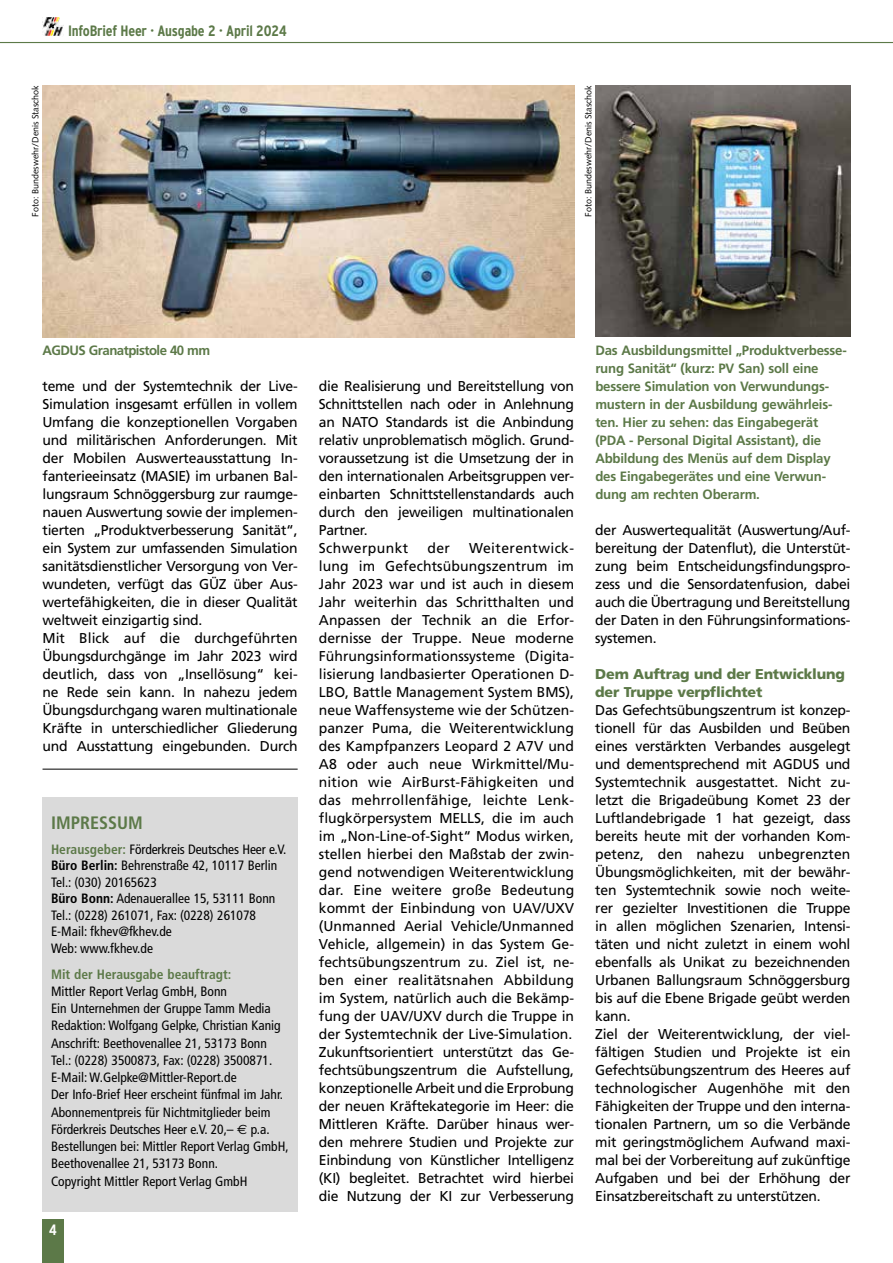
<style>
.page{position:relative;width:893px;height:1263px;background:#fff}
.page>*{position:absolute;margin:0;border:0;box-sizing:border-box;transform-origin:0 0}
.t1{font:700 condensed 18px "Frutiger";color:#5c7948}
.t2{font:700 condensed 15px "Interstate";letter-spacing:-.015em;color:#5c7948}
.t3{font:700 condensed 15px "Interstate";color:#fff}
.t4{font:14.25px/18px "Frutiger LT Pro";letter-spacing:-.02em;color:#000}
.t5{font:14.25px/18px "Frutiger LT Pro";color:#000}
.t6{font:900 14.25px/18px "Frutiger";letter-spacing:-.015em;color:#5c7948}
.t7{font:condensed 13.5px/17.2px "Frutiger";color:#000}
.t8{font:700 13.5px/18px "Frutiger LT Pro";letter-spacing:-.015em;color:#5c7948}
.t9{font:700 condensed 13.5px "Frutiger";color:#5c7948}
.t10{font:700 13.5px "Frutiger LT Pro";letter-spacing:-.04em;color:#5c7948}
.t11{font:9px "Syntax";color:#000}
.s1{font-weight:700;color:#5c7948}
.s2{font-weight:700}
.s3{font-family:"Euro Sans";font-stretch:normal}
</style>
<div class="page">
<hr style="left:0;top:42px;width:893px;height:1px;background:#5c7948">
<img style="left:43px;top:17px;width:21px;height:19px">
<div style="left:43px;top:1219px;width:21px;height:44px;background:#5c7948"></div>
<div style="left:43px;top:798px;width:255px;height:414px;background:#dadada"></div>
<img style="left:595px;top:85px;width:255px;height:252px">
<hr style="left:43px;top:769px;width:255px;height:1px;background:#000">
<img style="left:43px;top:85px;width:531px;height:252px">
<p class="t11" style="left:30px;top:217px;width:133px;rotate:-90deg">Foto: Bundeswehr/Denis Staschok</p>
<p class="t2" style="left:68px;top:22px;width:220px">InfoBrief Heer · Ausgabe 2 · April 2024</p>
<p class="t11" style="left:583px;top:217px;width:133px;rotate:-90deg">Foto: Bundeswehr/Denis Staschok</p>
<p class="t10" style="left:43px;top:342px;width:169px">AGDUS Granatpistole 40 mm</p>
<p class="t4" style="left:43px;top:377px;width:257px">teme und der Systemtechnik der Live-Simulation insgesamt erfüllen in vollem Umfang die konzeptionellen Vorgaben und militärischen Anforderungen. Mit der Mobilen Auswerteausstattung In&shy;fanterieeinsatz (MASIE) im urbanen Bal&shy;lungsraum Schnöggersburg zur raumge&shy;nauen Auswertung sowie der implemen&shy;tierten „Produktverbesserung Sanität“, ein System zur umfassenden Simulation sanitätsdienstlicher Versorgung von Ver&shy;wundeten, verfügt das GÜZ über Aus&shy;wertefähigkeiten, die in dieser Qualität weltweit einzigartig sind.<br>Mit Blick auf die durchgeführten Übungsdurchgänge im Jahr 2023 wird deutlich, dass von „Insellösung“ kei&shy;ne Rede sein kann. In nahezu jedem Übungsdurchgang waren multinationale Kräfte in unterschiedlicher Gliederung und Ausstattung eingebunden. Durch</p>
<p class="t1" style="left:51px;top:812px;width:93px">IMPRESSUM</p>
<p class="t7" style="left:51px;top:841px;width:237px;line-height:16.5px"><span class="s1">Herausgeber:</span> Förderkreis Deutsches Heer e.V.<br><span class="s2">Büro Berlin:</span> Behrenstraße 42, 10117 Berlin Tel.: (030) 20165623<br><span class="s2">Büro Bonn:</span> Adenauerallee 15, 53111 Bonn Tel.: (0228) 261071, Fax: (0228) 261078<br>E-Mail: fkhev@fkhev.de<br>Web: www.fkhev.de</p>
<p class="t9" style="left:51px;top:966px;width:182px">Mit der Herausgabe beauftragt:</p>
<p class="t7" style="left:51px;top:983px;width:239px">Mittler Report Verlag GmbH, Bonn<br>Ein Unternehmen der Gruppe Tamm Media Redaktion: Wolfgang Gelpke, Christian Kanig Anschrift: Beethovenallee 21, 53173 Bonn Tel.: (0228) 3500873, Fax: (0228) 3500871.<br>E-Mail: W.Gelpke@Mittler-Report.de<br>Der Info-Brief Heer erscheint fünfmal im Jahr.<br>Abonnementpreis für Nichtmitglieder beim Förderkreis Deutsches Heer e.V. 20,– <span class="s3">E</span> p.a.<br>Bestellungen bei: Mittler Report Verlag GmbH, Beethovenallee 21, 53173 Bonn.<br>Copyright Mittler Report Verlag GmbH</p>
<p class="t3" style="left:49px;top:1221px;width:9px">4</p>
<p class="t4" style="left:319px;top:377px;width:257px">die Realisierung und Bereitstellung von Schnittstellen nach oder in Anlehnung an NATO Standards ist die Anbindung relativ unproblematisch möglich. Grund&shy;voraussetzung ist die Umsetzung der in den internationalen Arbeitsgruppen ver&shy;einbarten Schnittstellenstandards auch durch den jeweiligen multinationalen Partner.<br>Schwerpunkt</p>
<p class="t5" style="left:319px;top:539px;width:257px;text-indent:150px">Weiterentwick&shy;lung im Gefechtsübungszentrum im Jahr 2023 war und ist auch in diesem Jahr weiterhin das Schritthalten und Anpassen der Technik an die Erfor&shy;dernisse der Truppe. Neue moderne Führungsinformationssysteme (Digita&shy;lisierung landbasierter Operationen D-LBO, Battle Management System BMS), neue Waffensysteme wie der Schützen&shy;panzer Puma, die Weiterentwicklung des Kampfpanzers Leopard 2 A7V und A8 oder auch neue Wirkmittel/Mu&shy;nition wie AirBurst-Fähigkeiten und das mehrrollenfähige, leichte Lenk&shy;flugkörpersystem MELLS, die im auch im „Non-Line-of-Sight“ Modus wirken, stellen hierbei den Maßstab der zwin&shy;gend notwendigen Weiterentwicklung dar. Eine weitere große Bedeutung kommt der Einbindung von UAV/UXV (Unmanned Aerial Vehicle/Unmanned Vehicle, allgemein) in das System Ge&shy;fechtsübungszentrum zu. Ziel ist, ne&shy;ben einer realitätsnahen Abbildung im System, natürlich auch die Bekämp&shy;fung der UAV/UXV durch die Truppe in der Systemtechnik der Live-Simulation.<br>Zukunftsorientiert unterstützt das Ge&shy;fechtsübungszentrum die Aufstellung, konzeptionelle Arbeit und die Erprobung der neuen Kräftekategorie im Heer: die Mittleren Kräfte. Darüber hinaus wer&shy;den mehrere Studien und Projekte zur Einbindung von Künstlicher Intelligenz (KI) begleitet. Betrachtet wird hierbei die Nutzung der KI zur Verbesserung</p>
<p class="t4" style="left:427px;top:539px;width:24px">der</p>
<p class="t8" style="left:595px;top:341px;width:253px">Das Ausbildungsmittel „Produktverbesse&shy;rung Sanität“ (kurz: PV San) soll eine bessere Simulation von Verwundungs&shy;mustern in der Ausbildung gewährleis&shy;ten. Hier zu sehen: das Eingabegerät (PDA - Personal Digital Assistant), die Abbildung des Menüs auf dem Display des Eingabegerätes und eine Verwun&shy;dung am rechten Oberarm.</p>
<p class="t4" style="left:595px;top:521px;width:257px;text-align:justify">der Auswertequalität (Auswertung/Auf&shy;bereitung der Datenflut), die Unterstüt&shy;zung beim Entscheidungsfindungspro&shy;zess und die Sensordatenfusion, dabei auch die Übertragung und Bereitstellung der Daten in den Führungsinformations&shy;systemen.</p>
<p class="t6" style="left:595px;top:665px;width:251px">Dem Auftrag und der Entwicklung der Truppe verpflichtet</p>
<p class="t4" style="left:595px;top:701px;width:257px">Das Gefechtsübungszentrum ist konzep&shy;tionell für das Ausbilden und Beüben eines verstärkten Verbandes ausgelegt und dementsprechend mit AGDUS und Systemtechnik ausgestattet. Nicht zu&shy;letzt die Brigadeübung Komet 23 der Luftlandebrigade 1 hat gezeigt, dass bereits heute mit der vorhanden Kom&shy;petenz, den nahezu unbegrenzten Übungsmöglichkeiten, mit der bewähr&shy;ten Systemtechnik sowie noch weite&shy;rer gezielter Investitionen die Truppe in allen möglichen Szenarien, Intensi&shy;täten und nicht zuletzt in einem wohl ebenfalls als Unikat zu bezeichnenden Urbanen Ballungsraum Schnöggersburg bis auf die Ebene Brigade geübt werden kann.<br>Ziel der Weiterentwicklung, der viel&shy;fältigen Studien und Projekte ist ein Gefechtsübungszentrum des Heeres auf technologischer Augenhöhe mit den Fähigkeiten der Truppe und den interna&shy;tionalen Partnern, um so die Verbände mit geringstmöglichem Aufwand maxi&shy;mal bei der Vorbereitung auf zukünftige Aufgaben und bei der Erhöhung der Einsatzbereitschaft zu unterstützen.</p>
</div>
